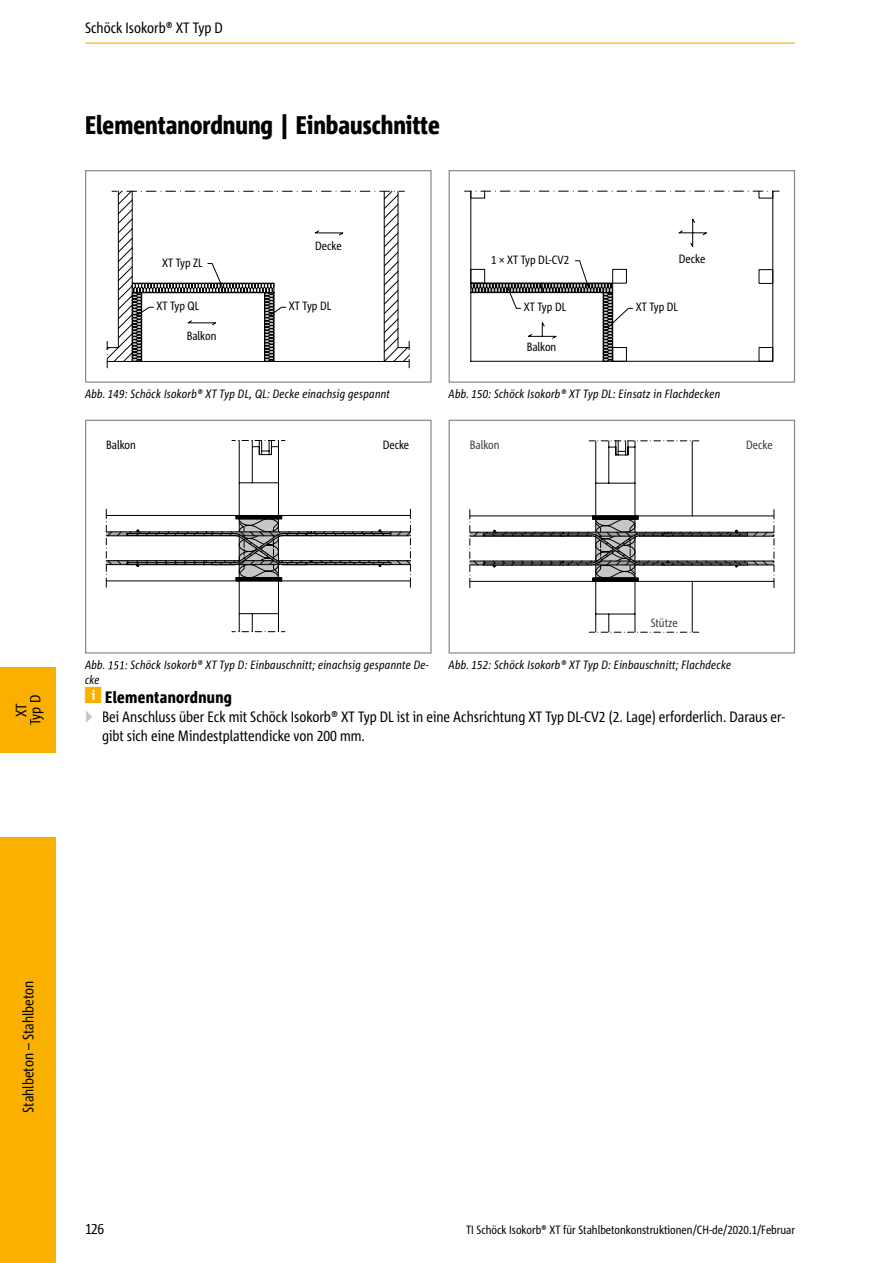
<style>
.page{position:relative;width:893px;height:1263px;background:#fff}
.page>*{position:absolute;margin:0;border:0;box-sizing:border-box;transform-origin:0 0}
.t1{font:800 condensed 25.5px "Corpid Schoeck";color:#000}
.t2{font:800 condensed 16.5px "Corpid Schoeck";letter-spacing:.02em;color:#000}
.t3{font:condensed 15px/19.5px "Corpid Schoeck";color:#000}
.t4{font:italic condensed 12px "Corpid Schoeck";letter-spacing:.02em;color:#000}
.t5{font:condensed 12px "Corpid Schoeck";color:#000}
.t6{font:condensed 12px "Corpid Schoeck";color:#3c3c3b}
.s1{color:#c5c6c6}
</style>
<div class="page">
<div style="left:0;top:837px;width:55px;height:426px;background:#f9b000"></div>
<div style="left:0;top:668px;width:55px;height:85px;background:#f9b000"></div>
<hr style="left:85px;top:43px;width:710px;height:1px;background:#f9b000">
<svg style="left:106px;top:190px;width:304px;height:172px"></svg>
<div style="left:85px;top:170px;width:347px;height:213px;border:1px solid #878786"></div>
<svg style="left:470px;top:190px;width:304px;height:172px"></svg>
<div style="left:449px;top:170px;width:346px;height:213px;border:1px solid #878786"></div>
<svg style="left:105px;top:440px;width:306px;height:192px"></svg>
<div style="left:235px;top:515px;width:47px;height:4px;border:1px solid #000"></div>
<div style="left:235px;top:577px;width:47px;height:4px;border:1px solid #000"></div>
<div style="left:85px;top:420px;width:347px;height:233px;border:1px solid #878786"></div>
<svg style="left:108px;top:661px;width:20px;height:8px"></svg>
<svg style="left:469px;top:440px;width:306px;height:193px"></svg>
<div style="left:592px;top:515px;width:47px;height:5px;border:1px solid #000"></div>
<div style="left:592px;top:578px;width:47px;height:4px;border:1px solid #000"></div>
<div style="left:449px;top:420px;width:346px;height:233px;border:1px solid #878786"></div>
<p class="t3" style="left:85px;top:18px;width:139px">Schöck Isokorb® XT Typ D</p>
<h1 class="t1" style="left:85px;top:109px;width:356px">Elementanordnung | Einbauschnitte</h1>
<p class="t5" style="left:162px;top:255px;width:42px">XT Typ ZL</p>
<p class="t5" style="left:315px;top:238px;width:28px">Decke</p>
<p class="t5" style="left:156px;top:299px;width:44px">XT Typ QL</p>
<p class="t5" style="left:289px;top:298px;width:44px">XT Typ DL</p>
<p class="t5" style="left:187px;top:328px;width:31px">Balkon</p>
<p class="t4" style="left:85px;top:387px;width:306px">Abb. 149: Schöck Isokorb® XT Typ DL, QL: Decke einachsig gespannt</p>
<p class="t5" style="left:106px;top:437px;width:31px">Balkon</p>
<p class="t5" style="left:383px;top:437px;width:28px">Decke</p>
<p class="t5" style="left:491px;top:252px;width:80px">1 × XT Typ DL-CV2</p>
<p class="t5" style="left:524px;top:300px;width:44px">XT Typ DL</p>
<p class="t5" style="left:527px;top:340px;width:31px">Balkon</p>
<p class="t5" style="left:679px;top:251px;width:28px">Decke</p>
<p class="t5" style="left:636px;top:300px;width:44px">XT Typ DL</p>
<p class="t4" style="left:449px;top:387px;width:273px">Abb. 150: Schöck Isokorb® XT Typ DL: Einsatz in Flachdecken</p>
<p class="t6" style="left:470px;top:438px;width:31px">Balkon</p>
<p class="t6" style="left:746px;top:438px;width:28px">Decke</p>
<p class="t3" style="left:14px;top:725px;width:32px;line-height:14.1px;text-align:center;rotate:-90deg">XT<br>Typ D</p>
<p class="t4" style="left:85px;top:657px;width:22px">Abb.</p>
<p class="t4" style="left:85px;top:672px;width:16px">cke</p>
<p class="t4" style="left:131px;top:657px;width:300px">Schöck Isokorb® XT Typ D: Einbauschnitt; einachsig gespannte De-</p>
<p class="t6" style="left:651px;top:615px;width:29px">Stütze</p>
<p class="t4" style="left:449px;top:657px;width:284px">Abb. 152: Schöck Isokorb® XT Typ D: Einbauschnitt; Flachdecke</p>
<h2 class="t2" style="left:105px;top:687px;width:128px">Elementanordnung</h2>
<p class="t3" style="left:102px;top:706px;width:684px;text-indent:-17px"><span class="s1">▶</span> Bei Anschluss über Eck mit Schöck Isokorb® XT Typ DL ist in eine Achsrichtung XT Typ DL-CV2 (2. Lage) erforderlich. Daraus er&shy;gibt sich eine Mindestplattendicke von 200 mm.</p>
<p class="t3" style="left:18px;top:1112px;width:134px;rotate:-90deg">Stahlbeton – Stahlbeton</p>
<p class="t3" style="left:85px;top:1219px;width:21px">126</p>
<p class="t5" style="left:466px;top:1222px;width:330px">TI Schöck Isokorb® XT für Stahlbetonkonstruktionen/CH-de/2020.1/Februar</p>
</div>
